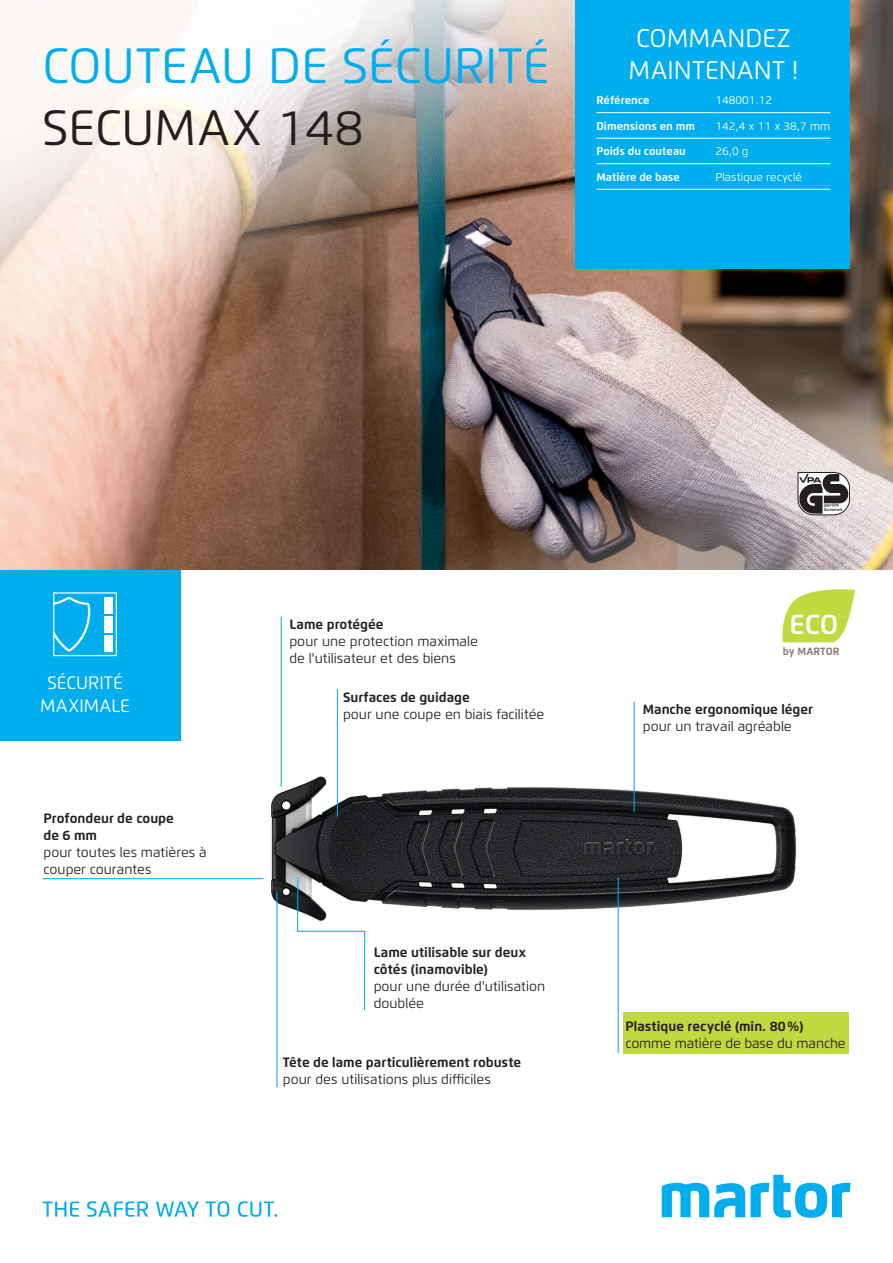
<style>
.page{position:relative;width:893px;height:1263px;background:#fff}
.page>*{position:absolute;margin:0;border:0;box-sizing:border-box;transform-origin:0 0}
.t1{font:49.5px "Flexo";color:#00aeef}
.t2{font:49.5px "Flexo";color:#231f20}
.t3{font:600 27.6px "Flexo";color:#fff}
.t4{font:25.5px/32px "Flexo";color:#fff;text-align:center}
.t5{font:18px/23.4px "Flexo";color:#fff;text-align:center}
.t6{font:13.5px/17px "Flexo";color:#231f20}
.t7{font:700 13.5px/17px "Flexo";color:#231f20}
.t8{font:700 11.25px "Flexo";color:#fff}
.t9{font:11.25px "Flexo";color:#fff}
.t10{font:700 10.5px "Flexo";color:#89786e}
</style>
<div class="page">
<img style="left:202px;top:747px;width:594px;height:200px">
<img style="left:0;top:361px;width:324px;height:209px">
<img style="left:324px;top:361px;width:569px;height:209px">
<svg style="left:798px;top:472px;width:52px;height:43px"></svg>
<svg style="left:0;top:338px;width:893px;height:23px"></svg>
<hr style="left:281px;top:617px;width:1px;height:170px;background:#00aeef">
<hr style="left:276px;top:892px;width:1px;height:195px;background:#00aeef">
<hr style="left:618px;top:878px;width:1px;height:175px;background:#00aeef">
<hr style="left:634px;top:702px;width:1px;height:110px;background:#00aeef">
<hr style="left:43px;top:878px;width:221px;height:1px;background:#00aeef">
<svg style="left:782px;top:589px;width:72px;height:53px"></svg>
<img style="left:0;top:0;width:893px;height:338px">
<hr style="left:337px;top:689px;width:1px;height:127px;background:#00aeef">
<svg style="left:296px;top:876px;width:70px;height:134px"></svg>
<div style="left:623px;top:1012px;width:225px;height:41px;background:#c2d83f"></div>
<div style="left:0;top:570px;width:180px;height:170px;background:#00aeef"></div>
<div style="left:575px;top:0;width:275px;height:269px;background:#00aeef"></div>
<hr style="left:715px;top:189px;width:115px;height:1px;background:#fff">
<hr style="left:596px;top:189px;width:119px;height:1px;background:#fff">
<hr style="left:715px;top:163px;width:115px;height:1px;background:#fff">
<hr style="left:596px;top:163px;width:119px;height:1px;background:#fff">
<hr style="left:715px;top:138px;width:115px;height:1px;background:#fff">
<hr style="left:596px;top:138px;width:119px;height:1px;background:#fff">
<hr style="left:715px;top:112px;width:115px;height:1px;background:#fff">
<hr style="left:596px;top:112px;width:119px;height:1px;background:#fff">
<svg style="left:751px;top:1175px;width:100px;height:43px"></svg>
<svg style="left:662px;top:1183px;width:83px;height:34px"></svg>
<svg style="left:43px;top:1201px;width:36px;height:16px"></svg>
<svg style="left:87px;top:1201px;width:61px;height:16px"></svg>
<svg style="left:156px;top:1201px;width:43px;height:16px"></svg>
<svg style="left:206px;top:1201px;width:23px;height:16px"></svg>
<svg style="left:238px;top:1201px;width:39px;height:16px"></svg>
<svg style="left:53px;top:592px;width:64px;height:64px"></svg>
<div style="left:104px;top:597px;width:8px;height:16px;background:#fff"></div>
<div style="left:104px;top:635px;width:8px;height:16px;background:#fff"></div>
<div style="left:104px;top:616px;width:8px;height:16px;background:#fff"></div>
<h1 class="t1" style="left:43px;top:36px;width:509px">COUTEAU DE SÉCURITÉ</h1>
<h1 class="t2" style="left:43px;top:97px;width:323px">SECUMAX 148</h1>
<h3 class="t4" style="left:628px;top:22px;width:171px">COMMANDEZ<br>MAINTENANT !</h3>
<p class="t8" style="left:596px;top:93px;width:55px">Référence</p>
<p class="t9" style="left:715px;top:93px;width:58px">148001.12</p>
<p class="t8" style="left:596px;top:119px;width:100px">Dimensions en mm</p>
<p class="t9" style="left:715px;top:119px;width:116px">142,4 x 11 x 38,7 mm</p>
<p class="t8" style="left:596px;top:144px;width:91px">Poids du couteau</p>
<p class="t9" style="left:715px;top:144px;width:35px">26,0 g</p>
<p class="t8" style="left:596px;top:170px;width:85px">Matière de base</p>
<p class="t9" style="left:715px;top:170px;width:88px">Plastique recyclé</p>
<h3 class="t5" style="left:40px;top:671px;width:91px">SÉCURITÉ<br>MAXIMALE</h3>
<p class="t7" style="left:44px;top:809px;width:132px">Profondeur de coupe de 6 mm</p>
<p class="t6" style="left:44px;top:844px;width:165px">pour toutes les matières à couper courantes</p>
<p class="t7" style="left:289px;top:616px;width:96px">Lame protégée</p>
<p class="t6" style="left:289px;top:633px;width:190px">pour une protection maximale de l'utilisateur et des biens</p>
<p class="t7" style="left:343px;top:688px;width:128px">Surfaces de guidage</p>
<p class="t6" style="left:343px;top:705px;width:203px">pour une coupe en biais facilitée</p>
<p class="t7" style="left:374px;top:943px;width:154px">Lame utilisable sur deux côtés (inamovible)</p>
<p class="t6" style="left:374px;top:978px;width:173px">pour une durée d'utilisation doublée</p>
<p class="t7" style="left:283px;top:1054px;width:240px">Tête de lame particulièrement robuste</p>
<p class="t6" style="left:283px;top:1071px;width:209px">pour des utilisations plus difficiles</p>
<h2 class="t3" style="left:789px;top:608px;width:50px">ECO</h2>
<p class="t10" style="left:783px;top:645px;width:58px">by MARTOR</p>
<p class="t7" style="left:643px;top:701px;width:172px">Manche ergonomique léger</p>
<p class="t6" style="left:643px;top:718px;width:150px">pour un travail agréable</p>
<p class="t7" style="left:625px;top:1018px;width:179px">Plastique recyclé (min. 80%)</p>
<p class="t6" style="left:625px;top:1035px;width:222px">comme matière de base du manche</p>
</div>
